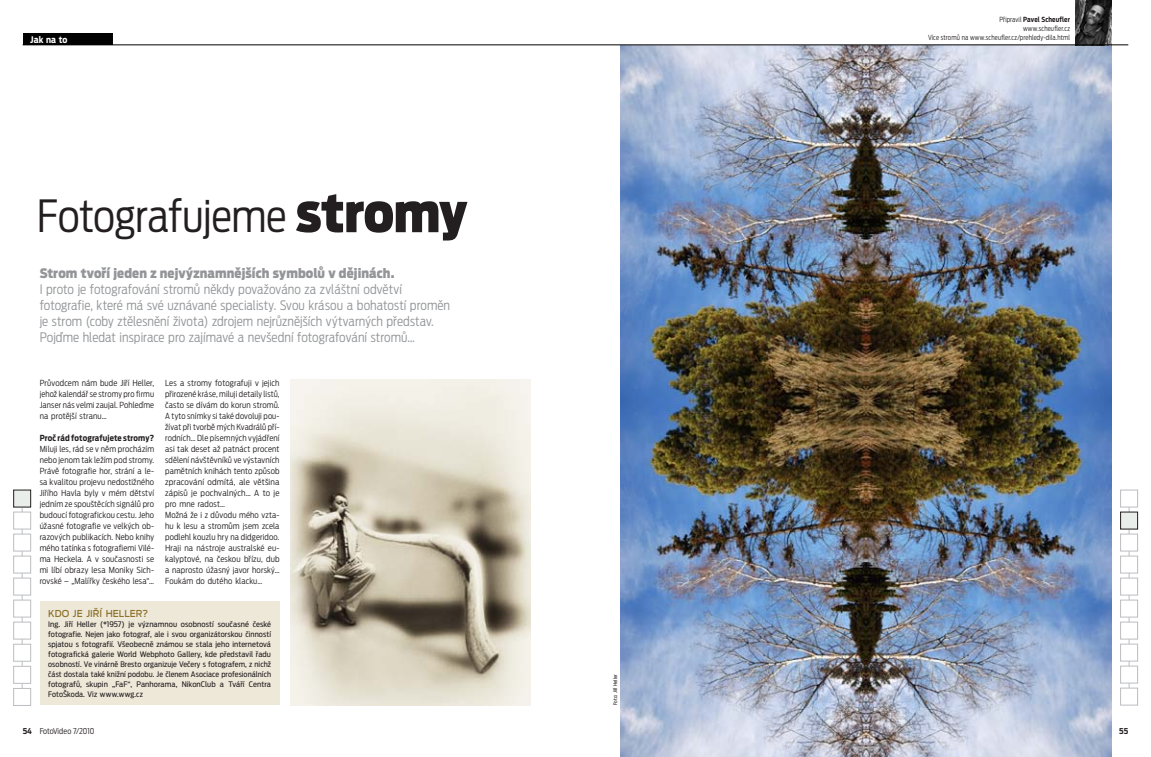
<style>
.page{position:relative;width:1151px;height:757px;background:#fff}
.page>*{position:absolute;margin:0;border:0;box-sizing:border-box;transform-origin:0 0}
.t1{font:300 condensed 44px "Antenna OT";letter-spacing:-.01em;color:#231f20}
.t2{font:300 condensed 13px/16px "Antenna OT";letter-spacing:.005em;color:#939598}
.t3{font:900 condensed 13px "Antenna OT";letter-spacing:.01em;color:#939598}
.t4{font:500 9.5px "Antenna OT";color:#8c7128;scale:.94 1}
.t5{font:700 condensed 9px "Antenna OT";letter-spacing:.005em;color:#fff}
.t6{font:300 condensed 8.3px/11px "Antenna OT";letter-spacing:.015em;color:#231f20;scale:1.04 1}
.t7{font:300 condensed 8.3px/11px "Antenna OT";letter-spacing:.015em;color:#231f20;text-align:justify}
.t8{font:700 condensed 8.3px "Antenna OT";letter-spacing:.01em;color:#231f20}
.t9{font:300 condensed 8px "Antenna OT";letter-spacing:-.015em;color:#231f20}
.t10{font:condensed 7.6px/9.9px "Antenna OT";letter-spacing:.01em;color:#231f20;text-align:justify;scale:1.07 1}
.t11{font:300 condensed 7px/9px "Antenna OT";letter-spacing:.02em;color:#231f20;text-align:right;scale:.94 1}
.t12{font:condensed 5px "Antenna OT";letter-spacing:.01em;color:#231f20}
.s1{font-weight:900;font-size:52.8px}
.s2{font-weight:700}
</style>
<div class="page">
<div style="left:40px;top:602px;width:240px;height:103px;background:#eee8d9"></div>
<img style="left:620px;top:46px;width:491px;height:711px">
<img style="left:290px;top:380px;width:240px;height:325px">
<img style="left:1076px;top:0;width:35px;height:45px">
<hr style="left:23px;top:45px;width:1105px;height:1px;background:#010101">
<hr style="left:22px;top:496px;width:1px;height:203px;background:#bcbdc0">
<div style="left:13px;top:644px;width:18px;height:17px;background:#fff;border:1px solid #bcbdc0"></div>
<div style="left:13px;top:622px;width:18px;height:17px;background:#fff;border:1px solid #bcbdc0"></div>
<div style="left:13px;top:600px;width:18px;height:17px;background:#fff;border:1px solid #bcbdc0"></div>
<div style="left:13px;top:578px;width:18px;height:17px;background:#fff;border:1px solid #bcbdc0"></div>
<div style="left:13px;top:556px;width:18px;height:17px;background:#fff;border:1px solid #bcbdc0"></div>
<div style="left:13px;top:534px;width:18px;height:17px;background:#fff;border:1px solid #bcbdc0"></div>
<div style="left:13px;top:512px;width:18px;height:17px;background:#fff;border:1px solid #bcbdc0"></div>
<div style="left:14px;top:490px;width:17px;height:17px;background:#e9eeeb"></div>
<div style="left:13px;top:490px;width:18px;height:17px;border:1px solid #231f20"></div>
<div style="left:13px;top:688px;width:18px;height:18px;background:#fff;border:1px solid #bcbdc0"></div>
<div style="left:13px;top:666px;width:18px;height:17px;background:#fff;border:1px solid #bcbdc0"></div>
<hr style="left:1129px;top:496px;width:1px;height:203px;background:#bcbdc0">
<div style="left:1120px;top:644px;width:18px;height:17px;background:#fff;border:1px solid #bcbdc0"></div>
<div style="left:1120px;top:622px;width:18px;height:17px;background:#fff;border:1px solid #bcbdc0"></div>
<div style="left:1120px;top:600px;width:18px;height:17px;background:#fff;border:1px solid #bcbdc0"></div>
<div style="left:1120px;top:578px;width:18px;height:17px;background:#fff;border:1px solid #bcbdc0"></div>
<div style="left:1120px;top:556px;width:18px;height:17px;background:#fff;border:1px solid #bcbdc0"></div>
<div style="left:1120px;top:534px;width:18px;height:17px;background:#fff;border:1px solid #bcbdc0"></div>
<div style="left:1120px;top:512px;width:17px;height:17px;background:#e9eeeb"></div>
<div style="left:1120px;top:512px;width:18px;height:17px;border:1px solid #231f20"></div>
<div style="left:1120px;top:490px;width:18px;height:17px;background:#fff;border:1px solid #bcbdc0"></div>
<div style="left:1120px;top:688px;width:18px;height:17px;background:#fff;border:1px solid #bcbdc0"></div>
<div style="left:1120px;top:666px;width:18px;height:17px;background:#fff;border:1px solid #bcbdc0"></div>
<div style="left:23px;top:34px;width:89px;height:11px;background:#010101"></div>
<p class="t5" style="left:30px;top:33px;width:39px">Jak na to</p>
<h1 class="t1" style="left:37px;top:188px;width:432px">Fotografujeme <span class="s1">stromy</span></h1>
<h2 class="t3" style="left:40px;top:264px;width:356px">Strom tvoří jeden z nejvýznamnějších symbolů v dějinách.</h2>
<p class="t2" style="left:40px;top:281px;width:412px">I proto je fotografování stromů někdy považováno za zvláštní odvětví fotografie, které má své uznávané specialisty. Svou krásou a bohatostí proměn je strom (coby ztělesnění života) zdrojem nejrůznějších výtvarných představ.<br>Pojďme hledat inspirace pro zajímavé a nevšední fotografování stromů…</p>
<p class="t7" style="left:40px;top:377px;width:116px">Průvodcem nám bude Jiří Heller, jehož kalendář se stromy pro firmu Janser nás velmi zaujal. Pohleďme na protější stranu…</p>
<p class="t8" style="left:40px;top:432px;width:116px">Proč rád fotografujete stromy?</p>
<p class="t7" style="left:40px;top:443px;width:116px">Miluji les, rád se v něm procházím nebo jenom tak ležím pod stromy.<br>Právě fotografie hor, strání a le&shy;sa kvalitou projevu nedostižného Jiřího Havla byly v mém dětství jedním ze spouštěcích signálů pro budoucí fotografickou cestu. Jeho úžasné fotografie ve velkých ob&shy;razových publikacích. Nebo knihy mého tatínka s fotografiemi Vilé&shy;ma Heckela. A v současnosti se mi líbí obrazy lesa Moniky Sich&shy;rovské – „Malířky českého lesa“…</p>
<p class="t6" style="left:165px;top:377px;width:112px">Les a stromy fotografuji v jejich přirozené kráse, miluji detaily listů, často se dívám do korun stromů.<br>A tyto snímky si také dovoluji pou&shy;žívat při tvorbě mých Kvadrálů pří&shy;rodních… Dle písemných vyjádření asi tak deset až patnáct procent sdělení návštěvníků ve výstavních pamětních knihách tento způsob zpracování odmítá, ale většina zápisů je pochvalných… A to je pro mne radost…<br>Možná že i z důvodu mého vzta&shy;hu k lesu a stromům jsem zcela podlehl kouzlu hry na didgeridoo.<br>Hraji na nástroje australské eu&shy;kalyptové, na českou břízu, dub a naprosto úžasný javor horský…<br>Foukám do dutého klacku…</p>
<p class="t4" style="left:48px;top:607px;width:108px">KDO JE JIŘÍ HELLER?</p>
<p class="t10" style="left:48px;top:619px;width:210px">Ing. Jiří Heller (*1957) je významnou osobností současné české fotografie. Nejen jako fotograf, ale i svou organizátorskou činností spjatou s fotografií. Všeobecně známou se stala jeho internetová fotografická galerie World Webphoto Gallery, kde představil řadu osobností. Ve vinárně Bresto organizuje Večery s fotografem, z nichž část dostala také knižní podobu. Je členem Asociace profesionálních fotografů, skupin „FaF“, Panhorama, NikonClub a Tváří Centra FotoŠkoda. Viz www.wwg.cz</p>
<p class="t9" style="left:23px;top:725px;width:73px"><span class="s2">54</span> FotoVideo 7/2010</p>
<p class="t12" style="left:612px;top:705px;width:33px;rotate:-90deg">Foto: Jiří Heller</p>
<p class="t11" style="left:928px;top:15px;width:152px">Připravil <span class="s2">Pavel Scheufler<br></span>www.scheufler.cz<br>Více stromů na www.scheufler.cz/prehledy-dila.html</p>
</div>
